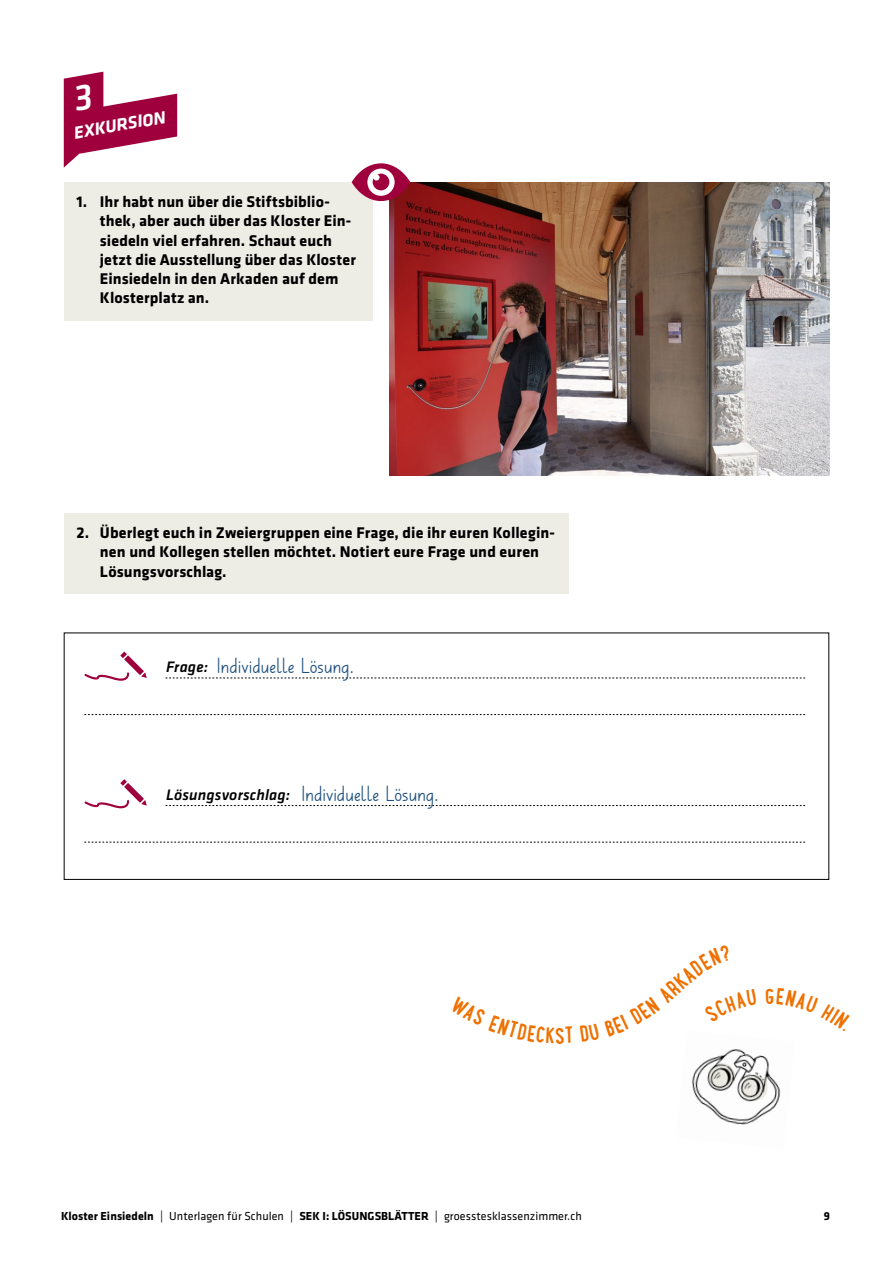
<style>
.page{position:relative;width:893px;height:1263px;background:#fff}
.page>*{position:absolute;margin:0;border:0;box-sizing:border-box;transform-origin:0 0}
.t1{font:700 24px "Lunch Box";color:#ee7100}
.t2{font:23.1px "DCH Basisschrift";letter-spacing:-.015em;color:#20517e}
.t3{font:italic 700 18px "Klavika";color:#fff}
.t4{font:700 16.05px/19.2px "Klavika";letter-spacing:.005em;color:#000}
.t5{font:italic 500 15.75px "Klavika";letter-spacing:.01em;color:#000}
.t6{font:12px "Klavika";letter-spacing:.005em;color:#000}
.t7{font:700 12px "Klavika";color:#000}
.s1{font-weight:700}
</style>
<div class="page">
<div style="left:64px;top:182px;width:309px;height:138px;background:#edece5"></div>
<div style="left:64px;top:513px;width:504px;height:81px;background:#edece5"></div>
<img style="left:692px;top:1049px;width:89px;height:76px">
<svg style="left:706px;top:1060px;width:63px;height:42px"></svg>
<svg style="left:166px;top:678px;width:639px;height:1px"></svg>
<svg style="left:166px;top:805px;width:639px;height:1px"></svg>
<svg style="left:84px;top:714px;width:721px;height:1px"></svg>
<svg style="left:84px;top:842px;width:721px;height:1px"></svg>
<svg style="left:84px;top:651px;width:63px;height:30px"></svg>
<svg style="left:84px;top:779px;width:63px;height:29px"></svg>
<div style="left:64px;top:632px;width:765px;height:248px;border:1px solid #000"></div>
<img style="left:390px;top:182px;width:439px;height:293px">
<svg style="left:352px;top:163px;width:58px;height:38px"></svg>
<svg style="left:64px;top:72px;width:113px;height:96px"></svg>
<p class="t3" style="left:72px;top:123px;width:94px;rotate:-10deg">EXKURSION</p>
<p class="t4" style="left:100px;top:192px;width:257px;text-indent:-23px">1. Ihr habt nun über die Stiftsbiblio&shy;thek, aber auch über das Kloster Ein&shy;siedeln viel erfahren. Schaut euch jetzt die Ausstellung über das Kloster Einsiedeln in den Arkaden auf dem Klosterplatz an.</p>
<p class="t4" style="left:100px;top:524px;width:456px;text-indent:-23px">2. Überlegt euch in Zweiergruppen eine Frage, die ihr euren Kollegin&shy;nen und Kollegen stellen möchtet. Notiert eure Frage und euren<br>Lösungsvorschlag.</p>
<p class="t5" style="left:166px;top:657px;width:43px">Frage:</p>
<h2 class="t2" style="left:217px;top:652px;width:139px">Individuelle Lösung.</h2>
<p class="t5" style="left:166px;top:784px;width:126px">Lösungsvorschlag:</p>
<h2 class="t2" style="left:301px;top:780px;width:139px">Individuelle Lösung.</h2>
<h1 class="t1" style="left:765px;top:980px;width:11px">G</h1>
<p class="t6" style="left:61px;top:1210px;width:522px"><span class="s1">Kloster Einsiedeln</span> | Unterlagen für Schulen | <span class="s1">SEK I: LÖSUNGSBLÄTTER</span> | groesstesklassenzimmer.ch</p>
<p class="t6" style="left:332px;top:1210px;width:148px">| groesstesklassenzimmer.ch</p>
<p class="t7" style="left:824px;top:1210px;width:8px">9</p>
</div>
